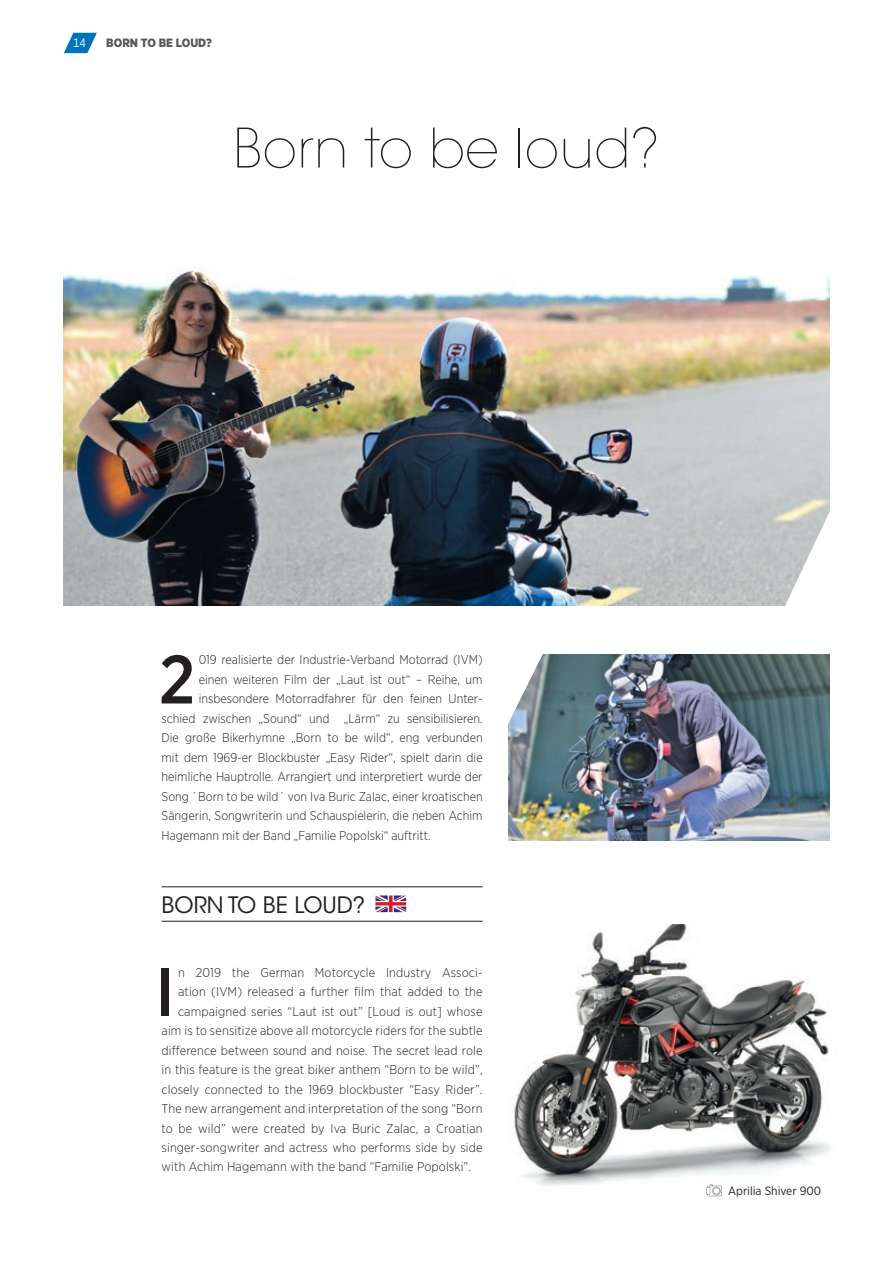
<style>
.page{position:relative;width:893px;height:1263px;background:#fff}
.page>*{position:absolute;margin:0;border:0;box-sizing:border-box;transform-origin:0 0}
.t1{font:500 68.4px "Gotham Narrow";color:#231f20}
.t2{font:200 54px "ITC Avant Garde Std";letter-spacing:.01em;color:#231f20}
.t3{font:22.5px "ITC Avant Garde Std";color:#231f20}
.t4{font:300 12.75px "Gotham Narrow";color:#231f20}
.t5{font:12px "Gotham Narrow";color:#231f20}
.t6{font:900 12px "Gotham Narrow";color:#57585a}
.t7{font:12px "Gotham Narrow";color:#fff}
</style>
<div class="page">
<img style="left:514px;top:925px;width:317px;height:267px">
<hr style="left:162px;top:886px;width:321px;height:1px;background:#231f20">
<hr style="left:162px;top:921px;width:321px;height:1px;background:#231f20">
<svg style="left:64px;top:33px;width:33px;height:20px"></svg>
<img style="left:64px;top:269px;width:765px;height:337px">
<img style="left:508px;top:654px;width:321px;height:186px">
<svg style="left:707px;top:1184px;width:15px;height:12px"></svg>
<svg style="left:784px;top:510px;width:46px;height:96px"></svg>
<svg style="left:508px;top:654px;width:35px;height:71px"></svg>
<svg style="left:375px;top:895px;width:31px;height:17px"></svg>
<p class="t7" style="left:73px;top:35px;width:14px">14</p>
<p class="t6" style="left:106px;top:34px;width:107px">BORN TO BE LOUD?</p>
<h2 class="t2" style="left:233px;top:116px;width:428px">Born to be loud?</h2>
<h1 class="t1" style="left:159px;top:636px;width:38px">2</h1>
<p class="t4" style="left:199px;top:652px;width:285px">019 realisierte der Industrie-Verband Motorrad (IVM)</p>
<p class="t4" style="left:199px;top:672px;width:285px">einen weiteren Film der „Laut ist out“ – Reihe, um</p>
<p class="t4" style="left:199px;top:691px;width:285px">insbesondere Motorradfahrer für den feinen Unter-</p>
<p class="t4" style="left:162px;top:711px;width:322px">schied zwischen „Sound“ und „Lärm“ zu sensibilisieren.</p>
<p class="t4" style="left:162px;top:730px;width:323px">Die große Bikerhymne „Born to be wild“, eng verbunden</p>
<p class="t4" style="left:162px;top:750px;width:323px">mit dem 1969-er Blockbuster „Easy Rider“, spielt darin die</p>
<p class="t4" style="left:162px;top:769px;width:323px">heimliche Hauptrolle. Arrangiert und interpretiert wurde der</p>
<p class="t4" style="left:162px;top:789px;width:323px">Song `Born to be wild´ von Iva Buric Zalac, einer kroatischen</p>
<p class="t4" style="left:162px;top:808px;width:323px">Sängerin, Songwriterin und Schauspielerin, die neben Achim</p>
<p class="t4" style="left:162px;top:828px;width:270px">Hagemann mit der Band „Familie Popolski“ auftritt.</p>
<h3 class="t3" style="left:162px;top:891px;width:205px">BORN TO BE LOUD?</h3>
<h1 class="t1" style="left:156px;top:948px;width:20px">I</h1>
<p class="t4" style="left:178px;top:964px;width:306px">n 2019 the German Motorcycle Industry Associ-</p>
<p class="t4" style="left:178px;top:984px;width:306px">ation (IVM) released a further film that added to the</p>
<p class="t4" style="left:178px;top:1003px;width:306px">campaigned series “Laut ist out” [Loud is out] whose</p>
<p class="t4" style="left:162px;top:1023px;width:323px">aim is to sensitize above all motorcycle riders for the subtle</p>
<p class="t4" style="left:162px;top:1042px;width:323px">difference between sound and noise. The secret lead role</p>
<p class="t4" style="left:162px;top:1062px;width:323px">in this feature is the great biker anthem “Born to be wild”,</p>
<p class="t4" style="left:162px;top:1081px;width:322px">closely connected to the 1969 blockbuster “Easy Rider”.</p>
<p class="t4" style="left:162px;top:1101px;width:323px">The new arrangement and interpretation of the song “Born</p>
<p class="t4" style="left:162px;top:1120px;width:323px">to be wild” were created by Iva Buric Zalac, a Croatian</p>
<p class="t4" style="left:162px;top:1140px;width:323px">singer-songwriter and actress who performs side by side</p>
<p class="t4" style="left:162px;top:1159px;width:311px">with Achim Hagemann with the band “Familie Popolski”.</p>
<p class="t5" style="left:728px;top:1183px;width:95px">Aprilia Shiver 900</p>
</div>
